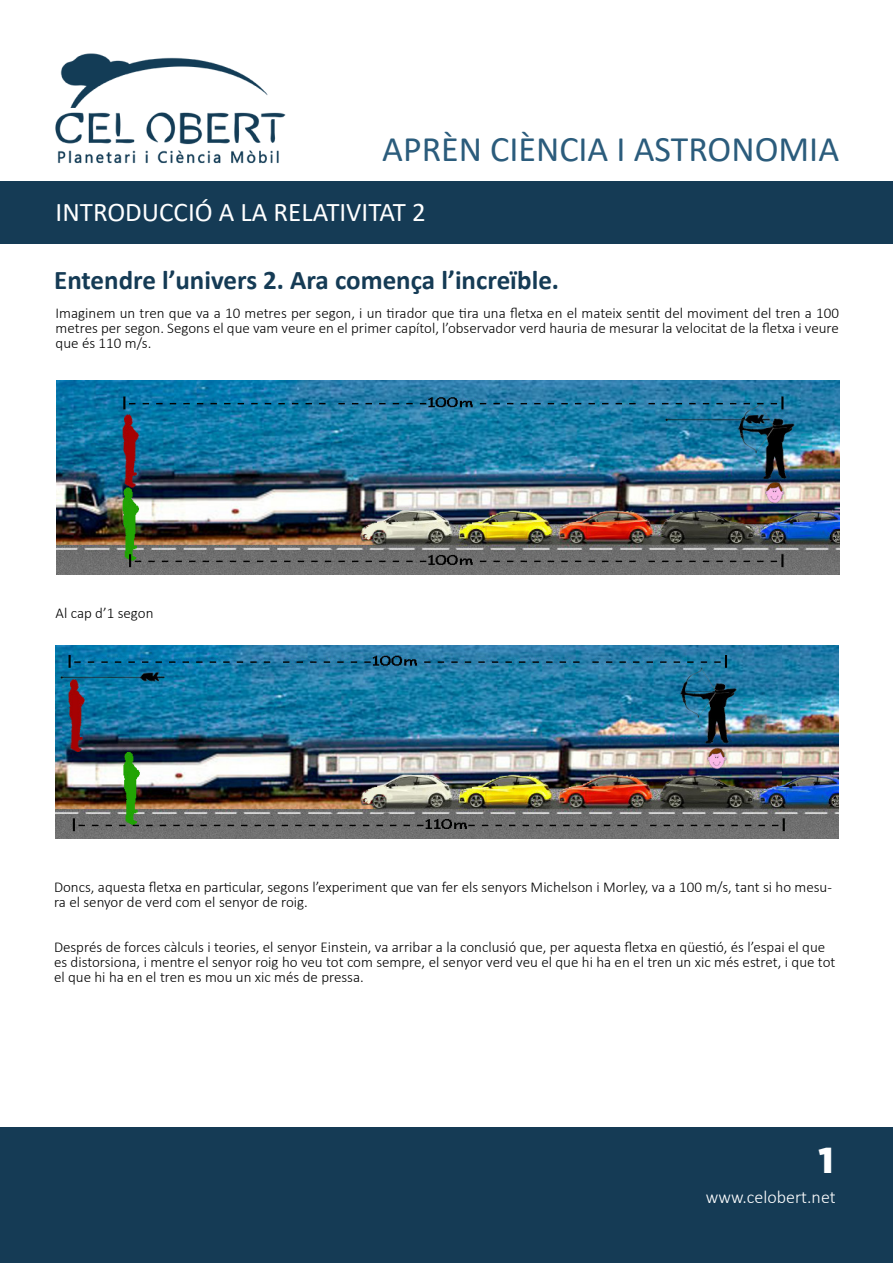
<style>
.page{position:relative;width:893px;height:1263px;background:#fff}
.page>*{position:absolute;margin:0;border:0;box-sizing:border-box;transform-origin:0 0}
.t1{font:36px "Calibri";color:#2b5c7c}
.t2{font:900 36px "Gotham";color:#fff}
.t3{font:700 27px "Calibri";color:#153b55}
.t4{font:27px "Calibri";color:#fff}
.t5{font:300 18px "Calibri";color:#fff}
.t6{font:300 15px/15px "Calibri";color:#000}
</style>
<div class="page">
<div style="left:0;top:181px;width:893px;height:63px;background:#153b55"></div>
<div style="left:0;top:1128px;width:893px;height:135px;background:#153b55"></div>
<img style="left:55px;top:53px;width:231px;height:111px">
<img style="left:56px;top:380px;width:784px;height:194px">
<img style="left:56px;top:645px;width:783px;height:194px">
<h1 class="t1" style="left:382px;top:124px;width:458px">APRÈN CIÈNCIA I ASTRONOMIA</h1>
<h2 class="t4" style="left:56px;top:193px;width:372px">INTRODUCCIÓ A LA RELATIVITAT 2</h2>
<h2 class="t3" style="left:54px;top:261px;width:506px">Entendre l’univers 2. Ara comença l’increïble.</h2>
<p class="t6" style="left:56px;top:305px;width:785px;text-align:justify">Imaginem un tren que va a 10 metres per segon, i un tirador que tira una fletxa en el mateix sentit del moviment del tren a 100 metres per segon. Segons el que vam veure en el primer capítol, l’observador verd hauria de mesurar la velocitat de la fletxa i veure que és 110 m/s.</p>
<p class="t6" style="left:56px;top:605px;width:99px">Al cap d’1 segon</p>
<p class="t6" style="left:54px;top:879px;width:779px">Doncs, aquesta fletxa en particular, segons l’experiment que van fer els senyors Michelson i Morley, va a 100 m/s, tant si ho mesu&shy;ra el senyor de verd com el senyor de roig.</p>
<p class="t6" style="left:54px;top:939px;width:783px">Després de forces càlculs i teories, el senyor Einstein, va arribar a la conclusió que, per aquesta fletxa en qüestió, és l’espai el que es distorsiona, i mentre el senyor roig ho veu tot com sempre, el senyor verd veu el que hi ha en el tren un xic més estret, i que tot el que hi ha en el tren es mou un xic més de pressa.</p>
<h1 class="t2" style="left:819px;top:1140px;width:17px">1</h1>
<p class="t5" style="left:706px;top:1185px;width:131px">www.celobert.net</p>
</div>
